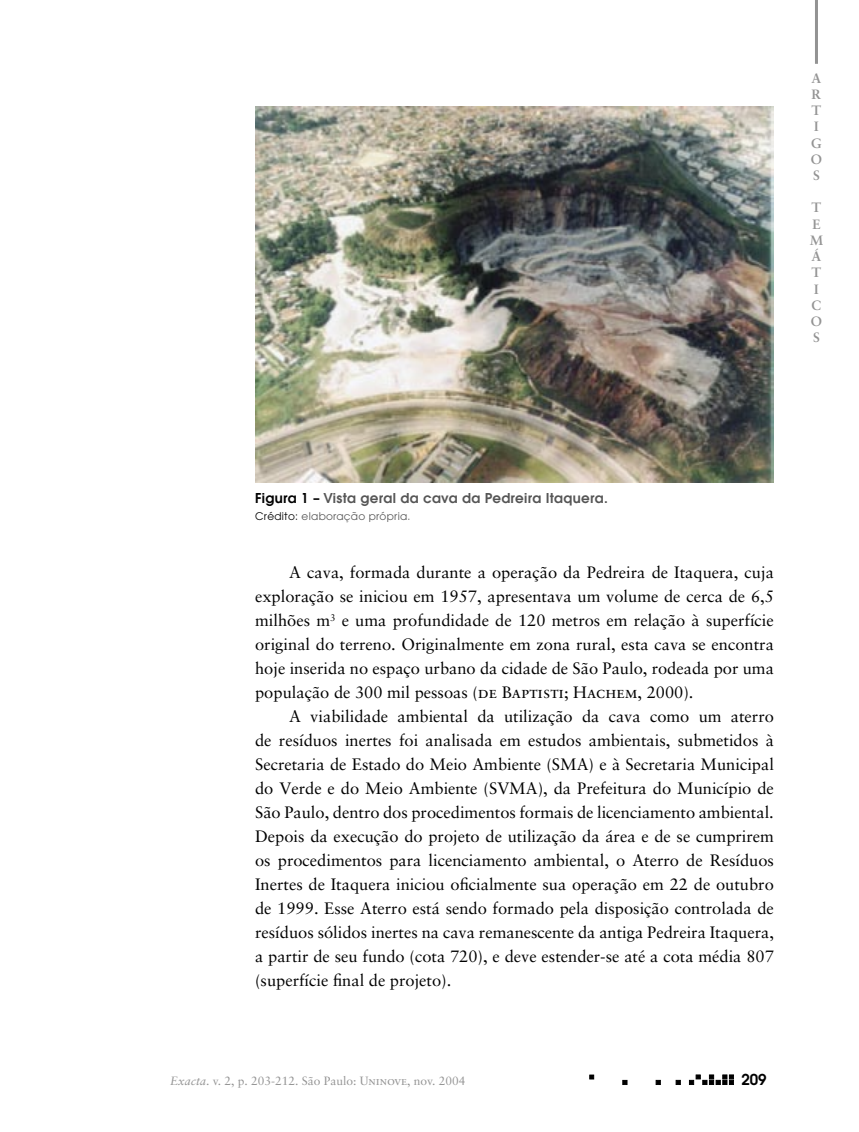
<style>
.page{position:relative;width:859px;height:1132px;background:#fff}
.page>*{position:absolute;margin:0;border:0;box-sizing:border-box;transform-origin:0 0}
.t1{font:16.5px/24px "Sabon";color:#000;text-align:justify}
.t2{font:600 15px "Avant Garde";color:#000}
.tabela___titulo{font:600 13.5px "Avant Garde";letter-spacing:.025em;color:#565656}
.t3{font:700 13.5px/16.2px "Sabon";color:#939393}
.t4{font:12px "Sabon";color:#939393}
.tabela___nota{font:10.5px "Avant Garde";letter-spacing:.025em;color:#565656}
.s1{color:#000}
.s2{font-family:"Sabon Roman SC"}
.s3{font-style:italic}
</style>
<div class="page">
<svg style="left:623px;top:1079px;width:4px;height:5px"></svg>
<svg style="left:656px;top:1079px;width:4px;height:5px"></svg>
<svg style="left:676px;top:1079px;width:4px;height:5px"></svg>
<svg style="left:589px;top:1074px;width:5px;height:4px"></svg>
<svg style="left:689px;top:1074px;width:45px;height:10px"></svg>
<hr style="left:815px;top:0;width:3px;height:64px;background:#939393">
<img style="left:255px;top:106px;width:519px;height:376px">
<p class="t3" style="left:811px;top:70px;width:13px">A<br>R<br>T<br>I<br>G<br>O<br>S</p>
<p class="t3" style="left:810px;top:199px;width:15px;text-align:center">T<br>E<br>M<br>Á<br>T<br>I<br>C<br>O<br>S</p>
<p class="tabela___titulo" style="left:255px;top:489px;width:354px"><span class="s1">Figura 1 –</span> Vista geral da cava da Pedreira Itaquera.</p>
<p class="tabela___nota" style="left:255px;top:510px;width:157px"><span class="s1">Crédito:</span> elaboração própria.</p>
<p class="t1" style="left:255px;top:560px;width:520px;text-indent:34px">A cava, formada durante a operação da Pedreira de Itaquera, cuja exploração se iniciou em 1957, apresentava um volume de cerca de 6,5 milhões m<sup>3</sup> e uma profundidade de 120 metros em relação à superfície original do terreno. Originalmente em zona rural, esta cava se encontra hoje inserida no espaço urbano da cidade de São Paulo, rodeada por uma população de 300 mil pessoas (<span class="s2">de Baptisti; Hachem</span>, 2000).</p>
<p class="t1" style="left:255px;top:704px;width:520px;text-indent:34px">A viabilidade ambiental da utilização da cava como um aterro de resíduos inertes foi analisada em estudos ambientais, submetidos à Secretaria de Estado do Meio Ambiente (SMA) e à Secretaria Municipal do Verde e do Meio Ambiente (SVMA), da Prefeitura do Município de São Paulo, dentro dos procedimentos formais de licenciamento ambiental.<br>Depois da execução do projeto de utilização da área e de se cumprirem os procedimentos para licenciamento ambiental, o Aterro de Resíduos Inertes de Itaquera iniciou oficialmente sua operação em 22 de outubro de 1999. Esse Aterro está sendo formado pela disposição controlada de resíduos sólidos inertes na cava remanescente da antiga Pedreira Itaquera, a partir de seu fundo (cota 720), e deve estender-se até a cota média 807 (superfície final de projeto).</p>
<p class="t4" style="left:170px;top:1073px;width:297px"><span class="s3">Exacta</span>. v. 2, p. 203-212. São Paulo: <span class="s2">Uninove</span>, nov. 2004</p>
<p class="t2" style="left:741px;top:1068px;width:27px">209</p>
</div>
